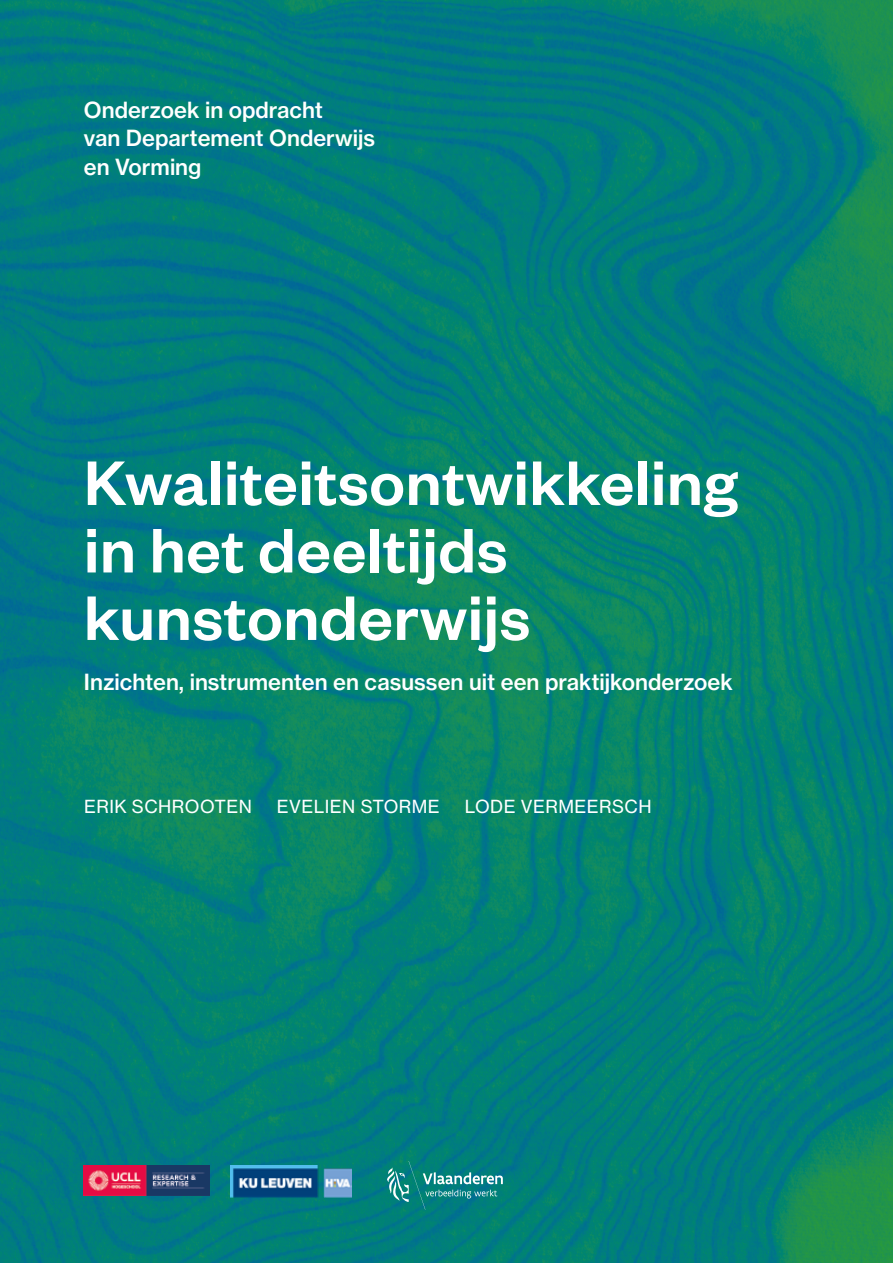
<style>
.page{position:relative;width:893px;height:1263px;background:#fff}
.page>*{position:absolute;margin:0;border:0;box-sizing:border-box;transform-origin:0 0}
.t1{font:500 69px/67.5px "Founders Grotesk";letter-spacing:.01em;color:#fff}
.t2{font:21.9px/28.5px "N Haas Grotesk TX Std 65 Md";color:#fff}
.t3{font:17.85px "N Haas Grotesk TX Std 55 Rg";letter-spacing:.025em;color:#fff}
</style>
<div class="page">
<img style="left:0;top:0;width:893px;height:1263px">
<img style="left:84px;top:1165px;width:125px;height:31px">
<img style="left:230px;top:1165px;width:122px;height:36px">
<svg style="left:385px;top:1161px;width:118px;height:49px;background:#1e8c8b"></svg>
<p class="t2" style="left:84px;top:95px;width:293px">Onderzoek in opdracht<br>van Departement Onderwijs en Vorming</p>
<h1 class="t1" style="left:84px;top:446px;width:655px">Kwaliteitsontwikkeling in het deeltijds kunstonderwijs</h1>
<p class="t2" style="left:84px;top:667px;width:650px">Inzichten, instrumenten en casussen uit een praktijkonderzoek</p>
<p class="t3" style="left:84px;top:796px;width:169px">ERIK SCHROOTEN</p>
<p class="t3" style="left:277px;top:796px;width:164px">EVELIEN STORME</p>
<p class="t3" style="left:465px;top:796px;width:188px">LODE VERMEERSCH</p>
</div>
